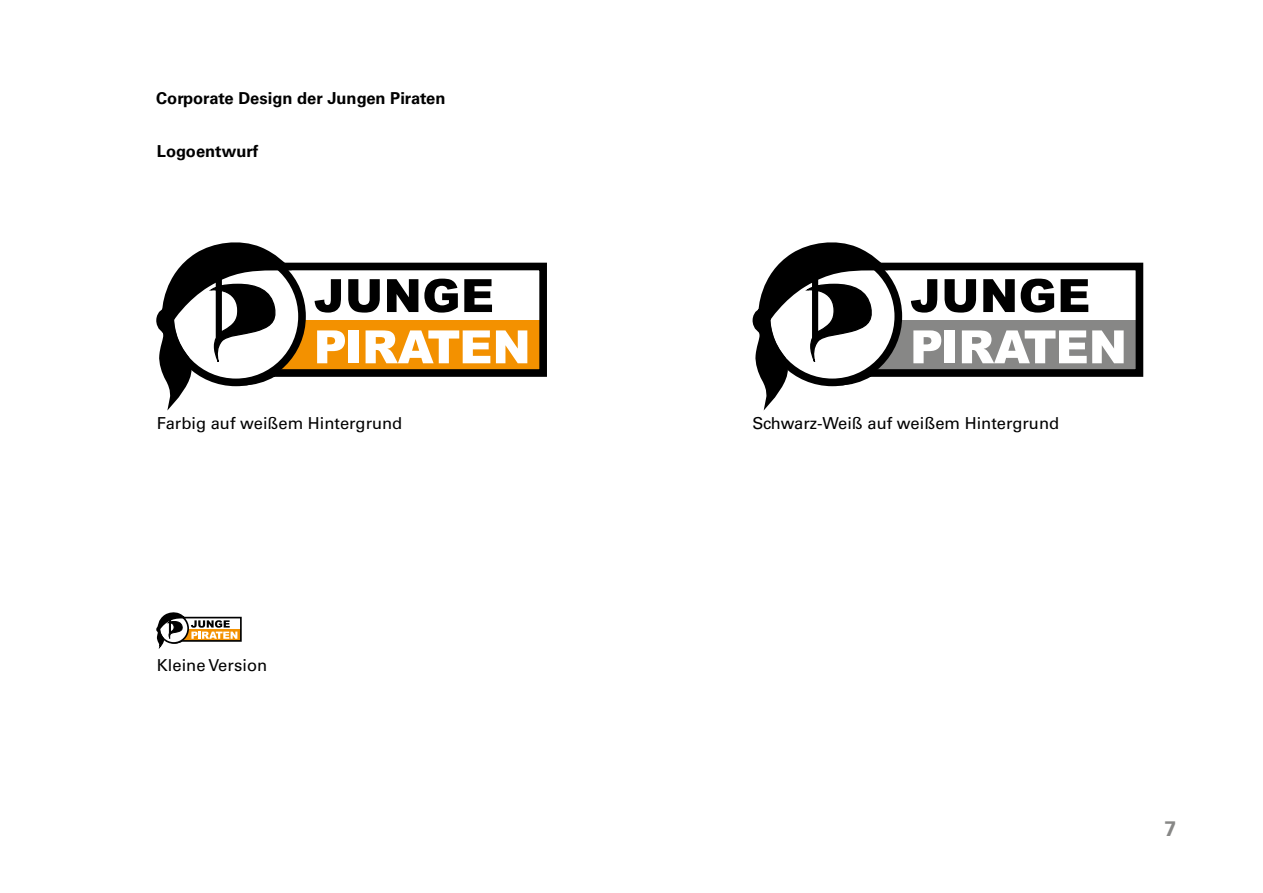
<style>
.page{position:relative;width:1263px;height:893px;background:#fff}
.page>*{position:absolute;margin:0;border:0;box-sizing:border-box;transform-origin:0 0}
.t1{font:700 21px "Univers";color:#878786}
.t2{font:16.5px "Univers";color:#000}
.t3{font:700 16.5px "Univers";color:#000}
</style>
<div class="page">
<svg style="left:291px;top:262px;width:256px;height:115px"></svg>
<svg style="left:315px;top:279px;width:26px;height:34px"></svg>
<svg style="left:348px;top:279px;width:32px;height:34px"></svg>
<svg style="left:387px;top:279px;width:31px;height:33px"></svg>
<svg style="left:424px;top:279px;width:34px;height:34px"></svg>
<svg style="left:464px;top:279px;width:28px;height:33px"></svg>
<svg style="left:317px;top:330px;width:28px;height:33px"></svg>
<div style="left:348px;top:330px;width:11px;height:33px;background:#fff"></div>
<svg style="left:366px;top:330px;width:124px;height:33px"></svg>
<svg style="left:496px;top:330px;width:31px;height:33px"></svg>
<svg style="left:170px;top:250px;width:132px;height:132px"></svg>
<div style="left:166px;top:246px;width:140px;height:140px;border:8px solid #000;border-radius:50%"></div>
<svg style="left:156px;top:242px;width:135px;height:163px"></svg>
<svg style="left:156px;top:612px;width:86px;height:36px"></svg>
<svg style="left:887px;top:262px;width:257px;height:115px"></svg>
<svg style="left:911px;top:279px;width:26px;height:34px"></svg>
<svg style="left:944px;top:279px;width:32px;height:34px"></svg>
<svg style="left:983px;top:279px;width:32px;height:33px"></svg>
<svg style="left:1021px;top:279px;width:33px;height:34px"></svg>
<svg style="left:1060px;top:279px;width:28px;height:33px"></svg>
<svg style="left:913px;top:330px;width:28px;height:33px"></svg>
<div style="left:945px;top:330px;width:10px;height:33px;background:#fff"></div>
<svg style="left:962px;top:330px;width:162px;height:33px"></svg>
<svg style="left:766px;top:250px;width:132px;height:132px"></svg>
<div style="left:762px;top:246px;width:140px;height:140px;border:8px solid #000;border-radius:50%"></div>
<svg style="left:752px;top:242px;width:135px;height:163px"></svg>
<p class="t3" style="left:156px;top:89px;width:291px">Corporate Design der Jungen Piraten</p>
<p class="t3" style="left:157px;top:141px;width:103px">Logoentwurf</p>
<p class="t2" style="left:157px;top:413px;width:247px">Farbig auf weißem Hintergrund</p>
<p class="t2" style="left:157px;top:655px;width:112px">Kleine Version</p>
<p class="t2" style="left:752px;top:413px;width:308px">Schwarz-Weiß auf weißem Hintergrund</p>
<p class="t1" style="left:1164px;top:817px;width:13px">7</p>
</div>
